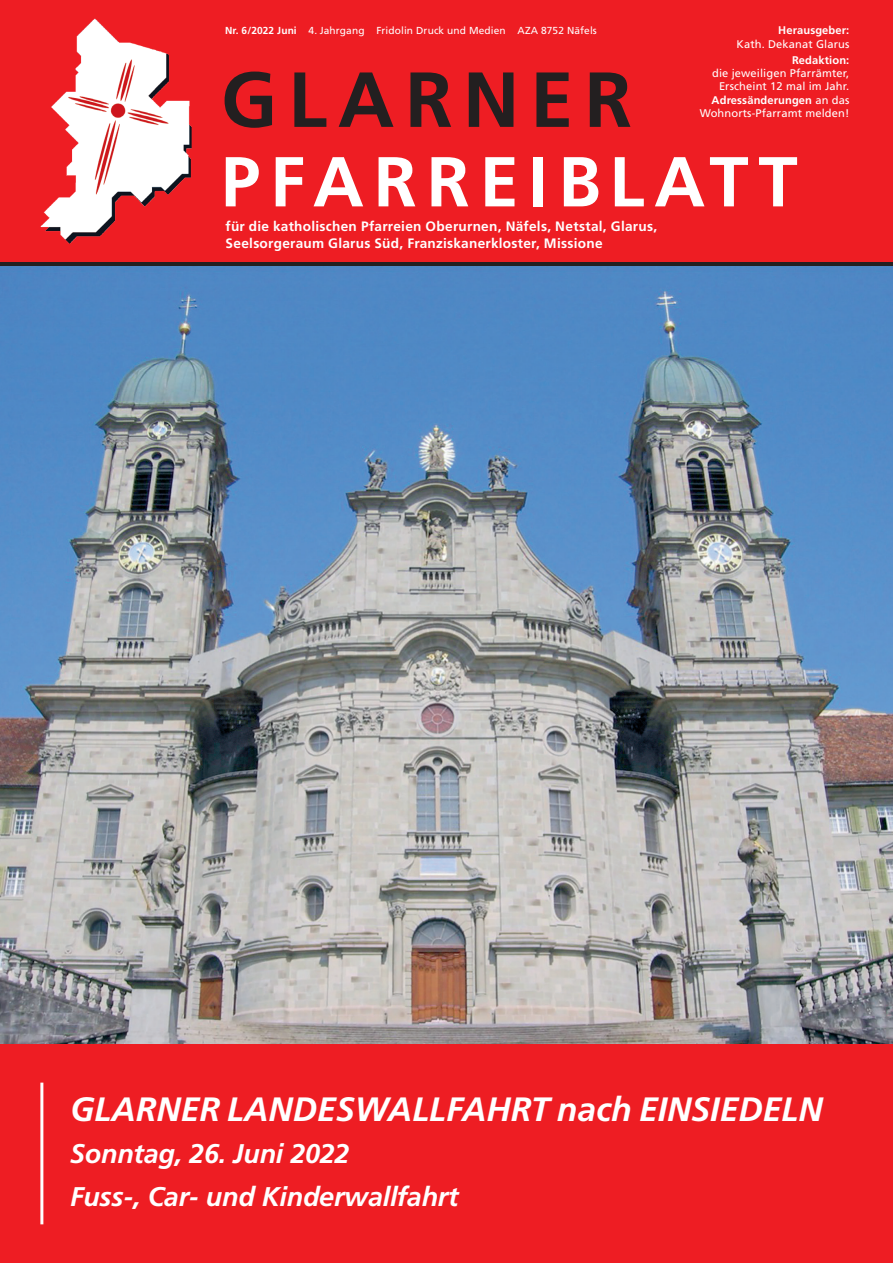
<style>
.page{position:relative;width:893px;height:1263px;background:#fff}
.page>*{position:absolute;margin:0;border:0;box-sizing:border-box;transform-origin:0 0}
.t1{font:700 77.85px "Frutiger LT Pro";letter-spacing:.14em;color:#231f20}
.t2{font:700 70.5px "Frutiger LT Pro";letter-spacing:.14em;color:#fff}
.t3{font:italic 700 33.75px "Frutiger LT Pro";color:#fff}
.t4{font:italic 700 27px/42.5px "Frutiger LT Pro";letter-spacing:-.01em;color:#fff}
.t5{font:700 13.65px/16.5px "Frutiger LT Pro";letter-spacing:.02em;color:#fff}
.t6{font:11.1px/13.2px "Frutiger LT Pro";letter-spacing:.01em;color:#fff;text-align:right}
.t7{font:700 11.1px "Frutiger LT Pro";letter-spacing:.01em;color:#fff}
.t8{font:10.2px "Frutiger LT Pro";letter-spacing:.01em;color:#fff}
.s1{font-weight:700}
</style>
<div class="page">
<div style="left:0;top:1044px;width:893px;height:219px;background:#ee1d23"></div>
<hr style="left:40px;top:1082px;width:3px;height:142px;background:#fff">
<div style="left:0;top:0;width:893px;height:266px;background:#ee1d23"></div>
<img style="left:40px;top:18px;width:152px;height:226px">
<svg style="left:0;top:263px;width:893px;height:4px;background:#2d3848"></svg>
<img style="left:0;top:267px;width:893px;height:777px">
<p class="t8" style="left:225px;top:24px;width:373px"><span class="s1">Nr. 6/2022 Juni</span> 4. Jahrgang Fridolin Druck und Medien AZA 8752 Näfels</p>
<h1 class="t1" style="left:221px;top:53px;width:413px">GLARNER</h1>
<h2 class="t2" style="left:221px;top:140px;width:578px">PFARREIBLATT</h2>
<p class="t5" style="left:226px;top:218px;width:433px">für die katholischen Pfarreien Oberurnen, Näfels, Netstal, Glarus,<br>Seelsorgeraum Glarus Süd, Franziskanerkloster, Missione</p>
<p class="t7" style="left:778px;top:24px;width:73px">Herausgeber:</p>
<p class="t6" style="left:736px;top:37px;width:114px">Kath. Dekanat Glarus</p>
<p class="t7" style="left:792px;top:53px;width:59px">Redaktion:</p>
<p class="t6" style="left:700px;top:67px;width:151px">die jeweiligen Pfarrämter,<br>Erscheint 12 mal im Jahr.<br><span class="s1">Adressänderungen</span> an das<br>Wohnorts-Pfarramt melden!</p>
<h3 class="t3" style="left:70px;top:1089px;width:754px">GLARNER LANDESWALLFAHRT nach EINSIEDELN</h3>
<h3 class="t4" style="left:70px;top:1132px;width:390px">Sonntag, 26. Juni 2022<br>Fuss-, Car- und Kinderwallfahrt</h3>
</div>
